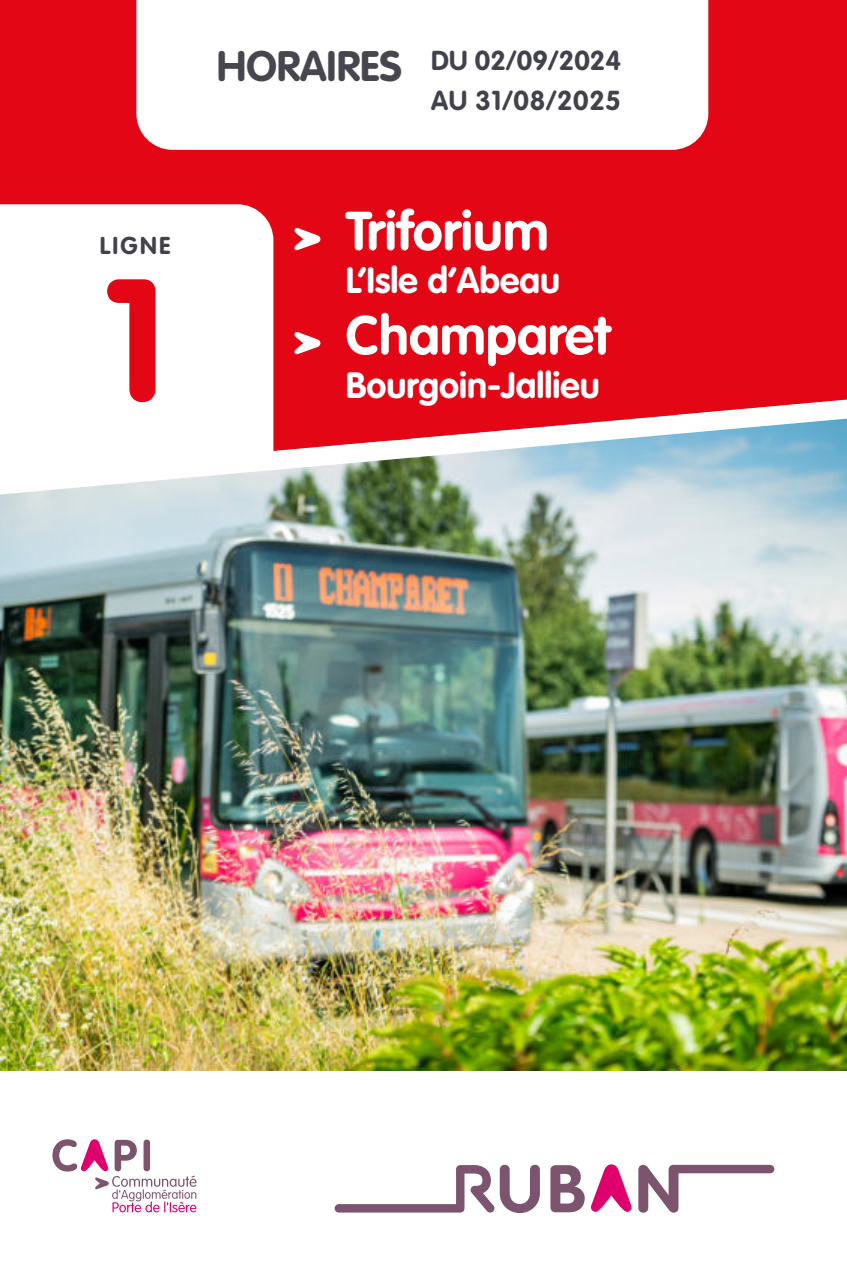
<style>
.page{position:relative;width:847px;height:1283px;background:#fff}
.page>*{position:absolute;margin:0;border:0;box-sizing:border-box;transform-origin:0 0}
.t1{font:700 171px "VAG Rounded Std";color:#e30715}
.t2{font:700 54px "VAG Rounded Std";color:#fff}
.t3{font:700 42px "VAG Rounded Std";color:#47464f}
.t4{font:700 36px "VAG Rounded Std";color:#fff}
.t5{font:700 27px/40.2px "VAG Rounded Std";letter-spacing:.01em;color:#41424c}
.t6{font:700 24px "VAG Rounded Std";letter-spacing:.09em;color:#41424c}
</style>
<div class="page">
<img style="left:0;top:495px;width:846px;height:575px">
<div style="left:0;top:0;width:846px;height:388px;background:#e30715"></div>
<svg style="left:136px;top:0;width:572px;height:150px"></svg>
<svg style="left:0;top:204px;width:273px;height:184px"></svg>
<svg style="left:294px;top:228px;width:26px;height:22px"></svg>
<svg style="left:294px;top:332px;width:26px;height:22px"></svg>
<svg style="left:52px;top:1139px;width:144px;height:73px"></svg>
<svg style="left:0;top:388px;width:846px;height:107px"></svg>
<svg style="left:550px;top:1165px;width:34px;height:47px"></svg>
<svg style="left:590px;top:1164px;width:41px;height:47px"></svg>
<svg style="left:638px;top:1164px;width:136px;height:48px"></svg>
<svg style="left:334px;top:1164px;width:206px;height:48px"></svg>
<p class="t6" style="left:100px;top:231px;width:72px">LIGNE</p>
<h1 class="t1" style="left:103px;top:241px;width:66px">1</h1>
<p class="t3" style="left:217px;top:42px;width:187px">HORAIRES</p>
<p class="t5" style="left:431px;top:40px;width:191px">DU 02/09/2024<br>AU 31/08/2025</p>
<h2 class="t2" style="left:345px;top:200px;width:204px">Triforium</h2>
<p class="t4" style="left:345px;top:259px;width:216px">L’Isle d’Abeau</p>
<h2 class="t2" style="left:345px;top:304px;width:266px">Champaret</h2>
<p class="t4" style="left:345px;top:364px;width:256px">Bourgoin-Jallieu</p>
</div>
